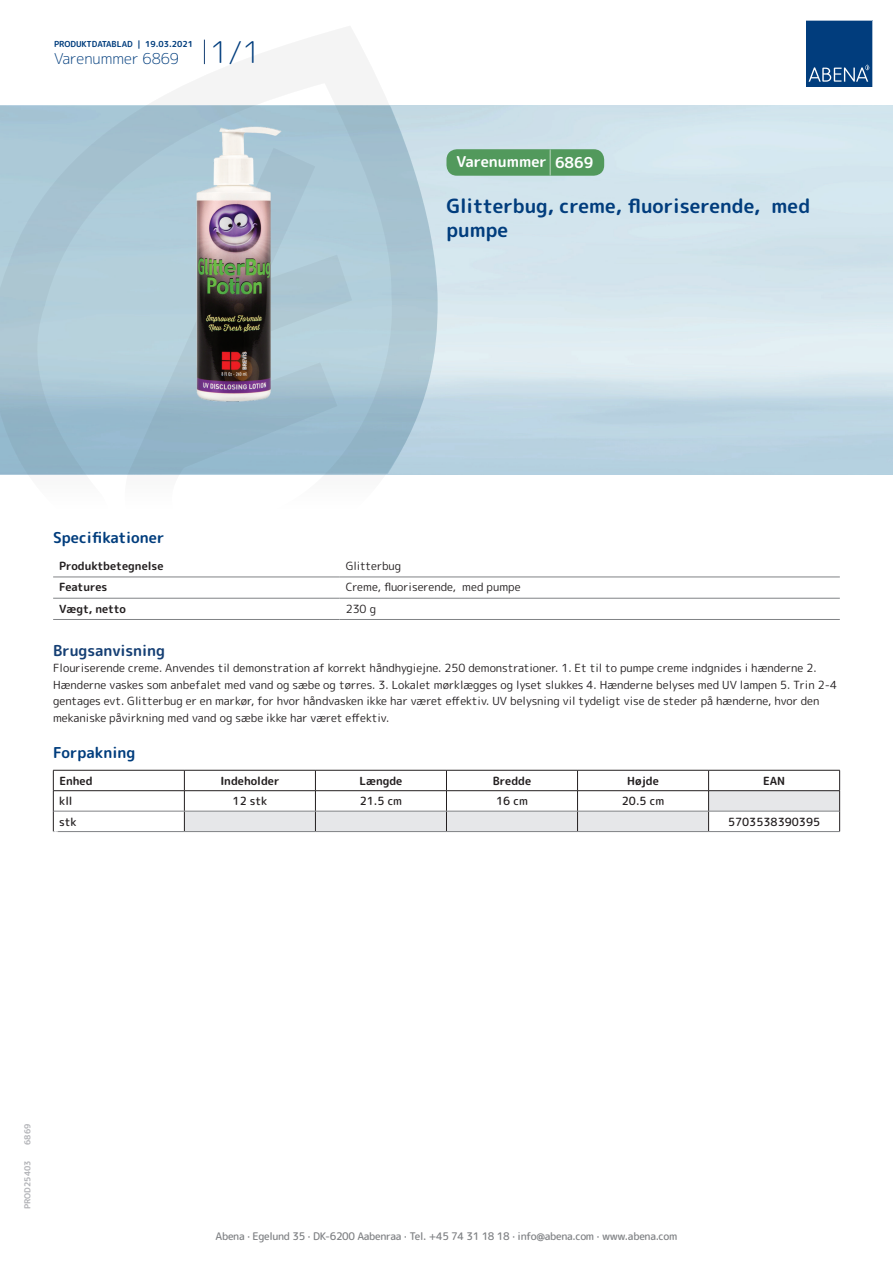
<style>
.page{position:relative;width:893px;height:1263px;background:#fff}
.page>*{position:absolute;margin:0;border:0;box-sizing:border-box;transform-origin:0 0}
.t1{font:700 19.5px/24px "Rounded Mplus 1 c";color:#013d7d}
.t2{font:700 15px "Rounded Mplus 1 c";color:#013d7d}
.t3{font:300 15px "Rounded Mplus 1 c";color:#013d7d}
.t4{font:700 15px "Rounded Mplus 1 c";color:#fff}
.t5{font:700 15px "Rounded Mplus 1 c";color:#153f74}
.t6{font:11.25px/16.5px "Rounded Mplus 1 c";color:#231f20}
.t7{font:700 11.25px "Rounded Mplus 1 c";color:#231f20}
.t8{font:500 11.25px "Rounded Mplus 1 c";color:#231f20}
.t9{font:500 10.5px "Rounded Mplus 1 c";letter-spacing:-.03em;color:#808285}
.t10{font:700 10.5px "Rounded Mplus 1 c";color:#fff}
.t11{font:700 8.25px "Rounded Mplus 1 c";color:#013d7d}
.t12{font:700 8.25px "Rounded Mplus 1 c";color:#b2b3b7}
.s1{font-size:30px}
.s2{font-size:25.5px}
</style>
<div class="page">
<svg style="left:0;top:26px;width:439px;height:572px"></svg>
<svg style="left:0;top:106px;width:438px;height:368px;background:#a8c5d4"></svg>
<svg style="left:204px;top:40px;width:1px;height:24px"></svg>
<svg style="left:806px;top:20px;width:67px;height:67px;background:#144b86"></svg>
<img style="left:196px;top:127px;width:86px;height:275px">
<hr style="left:53px;top:577px;width:287px;height:1px;background:#808285">
<hr style="left:340px;top:577px;width:500px;height:1px;background:#808285">
<hr style="left:53px;top:598px;width:287px;height:1px;background:#808285">
<hr style="left:340px;top:598px;width:500px;height:1px;background:#808285">
<hr style="left:53px;top:619px;width:287px;height:1px;background:#808285">
<hr style="left:340px;top:619px;width:500px;height:1px;background:#808285">
<hr style="left:53px;top:770px;width:131px;height:1px;background:#231f20">
<hr style="left:53px;top:790px;width:131px;height:1px;background:#231f20">
<svg style="left:53px;top:770px;width:1px;height:61px"></svg>
<svg style="left:184px;top:770px;width:656px;height:61px"></svg>
<hr style="left:54px;top:811px;width:130px;height:1px;background:#808285">
<hr style="left:184px;top:811px;width:131px;height:1px;background:#808285">
<hr style="left:315px;top:811px;width:131px;height:1px;background:#808285">
<hr style="left:446px;top:811px;width:131px;height:1px;background:#808285">
<hr style="left:577px;top:811px;width:132px;height:1px;background:#808285">
<hr style="left:709px;top:811px;width:130px;height:1px;background:#808285">
<hr style="left:53px;top:831px;width:131px;height:1px;background:#808285">
<hr style="left:184px;top:831px;width:131px;height:1px;background:#808285">
<hr style="left:315px;top:831px;width:131px;height:1px;background:#808285">
<hr style="left:446px;top:831px;width:131px;height:1px;background:#808285">
<hr style="left:577px;top:831px;width:132px;height:1px;background:#808285">
<hr style="left:709px;top:831px;width:131px;height:1px;background:#808285">
<div style="left:446px;top:149px;width:158px;height:27px;background:#52995c;border-radius:10px"></div>
<p class="t11" style="left:54px;top:38px;width:141px">PRODUKTDATABLAD | 19.03.2021</p>
<h2 class="t3" style="left:54px;top:48px;width:208px">Varenummer 6869 <span class="s1">1/1</span></h2>
<h2 class="t4" style="left:457px;top:151px;width:138px">Varenummer <span class="s2">|</span> 6869</h2>
<h1 class="t1" style="left:446px;top:194px;width:365px">Glitterbug, creme, fluoriserende, med pumpe</h1>
<h2 class="t2" style="left:53px;top:527px;width:113px">Specifikationer</h2>
<p class="t7" style="left:59px;top:558px;width:106px">Produktbetegnelse</p>
<p class="t6" style="left:346px;top:558px;width:57px">Glitterbug</p>
<p class="t7" style="left:59px;top:579px;width:50px">Features</p>
<p class="t6" style="left:346px;top:579px;width:176px">Creme, fluoriserende, med pumpe</p>
<p class="t7" style="left:59px;top:600px;width:68px">Vægt, netto</p>
<p class="t6" style="left:346px;top:600px;width:32px">230 g</p>
<h2 class="t5" style="left:53px;top:639px;width:113px">Brugsanvisning</h2>
<p class="t6" style="left:53px;top:660px;width:785px">Flouriserende creme. Anvendes til demonstration af korrekt håndhygiejne. 250 demonstrationer. 1. Et til to pumpe creme indgnides i hænderne 2.<br>Hænderne vaskes som anbefalet med vand og sæbe og tørres. 3. Lokalet mørklægges og lyset slukkes 4. Hænderne belyses med UV lampen 5. Trin 2-4 gentages evt. Glitterbug er en markør, for hvor håndvasken ikke har været effektiv. UV belysning vil tydeligt vise de steder på hænderne, hvor den mekaniske påvirkning med vand og sæbe ikke har været effektiv.</p>
<h2 class="t2" style="left:53px;top:741px;width:84px">Forpakning</h2>
<p class="t7" style="left:59px;top:773px;width:35px">Enhed</p>
<p class="t7" style="left:220px;top:773px;width:61px">Indeholder</p>
<p class="t7" style="left:359px;top:773px;width:44px">Længde</p>
<p class="t7" style="left:493px;top:773px;width:40px">Bredde</p>
<p class="t7" style="left:627px;top:773px;width:33px">Højde</p>
<p class="t7" style="left:763px;top:773px;width:24px">EAN</p>
<p class="t8" style="left:59px;top:793px;width:15px">kll</p>
<p class="t8" style="left:233px;top:793px;width:36px">12 stk</p>
<p class="t8" style="left:360px;top:793px;width:44px">21.5 cm</p>
<p class="t8" style="left:496px;top:793px;width:33px">16 cm</p>
<p class="t8" style="left:622px;top:793px;width:44px">20.5 cm</p>
<p class="t8" style="left:59px;top:813px;width:19px">stk</p>
<p class="t8" style="left:728px;top:813px;width:94px">5703538390395</p>
<p class="t10" style="left:53px;top:827px;width:7px">*</p>
<p class="t12" style="left:22px;top:1145px;width:23px;rotate:-90deg">6869</p>
<p class="t12" style="left:22px;top:1209px;width:50px;rotate:-90deg">PROD25403</p>
<p class="t9" style="left:216px;top:1229px;width:463px">Abena · Egelund 35 · DK-6200 Aabenraa · Tel. +45 74 31 18 18 · info@abena.com · www.abena.com</p>
</div>
